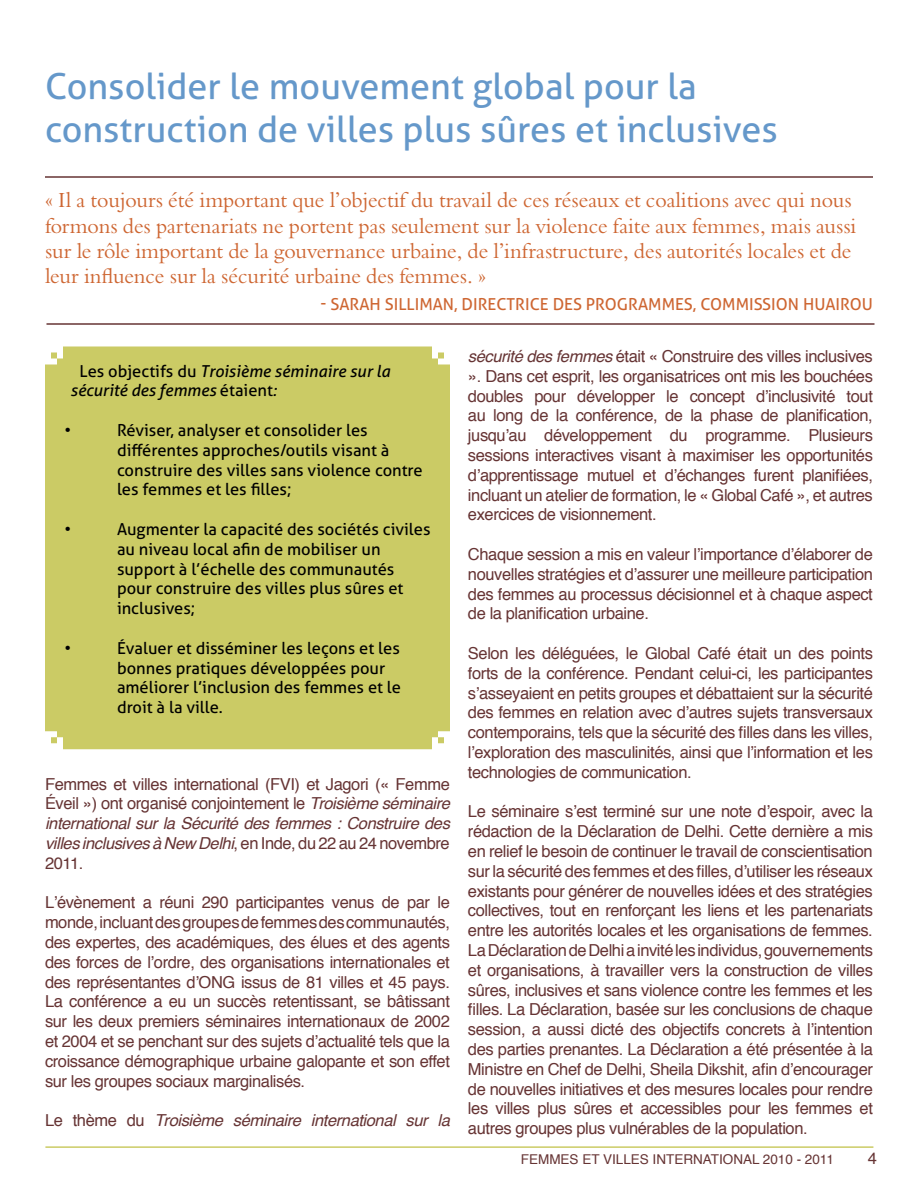
<style>
.page{position:relative;width:918px;height:1188px;background:#fff}
.page>*{position:absolute;margin:0;border:0;box-sizing:border-box;transform-origin:0 0}
.t1{font:36px/43.2px "Aller";color:#6598ca}
.t2{font:21px/25.2px "Bergamo Std";color:#ce6632}
.t3{font:16.5px/19.8px "Helvetica";letter-spacing:-.025em;color:#663434;text-align:justify}
.t4{font:16.5px/19.8px "Aller";color:#000}
.t5{font:italic 16.5px/19.8px "Aller";color:#000}
.t6{font:16.5px "Aller";color:#ce6632}
.t7{font:italic 16.5px "Helvetica";letter-spacing:-.025em;color:#663434}
.t8{font:13.5px "Helvetica";color:#663434}
.s1{font-style:normal}
.s2{font-style:italic}
</style>
<div class="page">
<hr style="left:45px;top:176px;width:828px;height:2px;background:#663434">
<hr style="left:46px;top:323px;width:828px;height:2px;background:#663434">
<div style="left:45px;top:346px;width:405px;height:403px;background:#cbcb65"></div>
<hr style="left:45px;top:1146px;width:828px;height:2px;background:#cbcb65">
<h1 class="t1" style="left:45px;top:64px;width:734px">Consolider le mouvement global pour la construction de villes plus sûres et inclusives</h1>
<p class="t2" style="left:45px;top:188px;width:813px">« Il a toujours été important que l’objectif du travail de ces réseaux et coalitions avec qui nous formons des partenariats ne portent pas seulement sur la violence faite aux femmes, mais aussi sur le rôle important de la gouvernance urbaine, de l’infrastructure, des autorités locales et de leur influence sur la sécurité urbaine des femmes. »</p>
<p class="t6" style="left:321px;top:294px;width:320px">- Sarah Silliman, DIRECTRI CE DES PROGRAMM</p>
<p class="t6" style="left:675px;top:294px;width:199px">ES, Commission H UAIROU</p>
<p class="t5" style="left:71px;top:361px;width:321px;text-indent:9px"><span class="s1">Les objectifs du</span> Troisième séminaire sur la sécurité des femmes <span class="s1">étaient</span>:</p>
<p class="t4" style="left:65px;top:420px;width:36px">• R</p>
<p class="t4" style="left:117px;top:420px;width:307px;text-indent:10px">éviser, analyser et consolider les différentes approches/outils visant à construire des villes sans violence contre les femmes et les filles;</p>
<p class="t4" style="left:65px;top:519px;width:36px">• A</p>
<p class="t4" style="left:117px;top:519px;width:315px;text-indent:10px">ugmenter la capacité des sociétés civiles au niveau local afin de mobiliser un support à l’échelle des communautés pour construire des villes plus sûres et inclusives;</p>
<p class="t4" style="left:65px;top:638px;width:8px">•</p>
<p class="t4" style="left:117px;top:638px;width:286px">Évaluer et disséminer les leçons et les bonnes pratiques développées pour améliorer l’inclusion des femmes et le droit à la ville.</p>
<p class="t3" style="left:45px;top:774px;width:406px">Femmes et villes international (FVI) et Jagori (« Femme Éveil ») ont organisé conjointement le <span class="s2">Troisième séminaire international sur la Sécurité des femmes : Construire des villes inclusives à New Delhi</span>, en Inde, du 22 au 24 novembre 2011.</p>
<p class="t3" style="left:45px;top:893px;width:406px">L’évènement a réuni 290 participantes venus de par le monde, incluant des groupes de femmes des communautés, des expertes, des académiques, des élues et des agents des forces de l’ordre, des organisations internationales et des représentantes d’ONG issus de 81 villes et 45 pays.<br>La conférence a eu un succès retentissant, se bâtissant sur les deux premiers séminaires internationaux de 2002 et 2004 et se penchant sur des sujets d’actualité tels que la croissance démographique urbaine galopante et son effet sur les groupes sociaux marginalisés.</p>
<p class="t7" style="left:45px;top:1107px;width:406px"><span class="s1">Le thème du</span> Troisième séminaire international sur la</p>
<p class="t3" style="left:468px;top:347px;width:406px"><span class="s2">sécurité des femmes</span> était « Construire des villes inclusives ». Dans cet esprit, les organisatrices ont mis les bouchées doubles pour développer le concept d’inclusivité tout au long de la conférence, de la phase de planification, jusqu’au développement du programme. Plusieurs sessions interactives visant à maximiser les opportunités d’apprentissage mutuel et d’échanges furent planifiées, incluant un atelier de formation, le « Global Café », et autres exercices de visionnement.</p>
<p class="t3" style="left:468px;top:545px;width:406px">Chaque session a mis en valeur l’importance d’élaborer de nouvelles stratégies et d’assurer une meilleure participation des femmes au processus décisionnel et à chaque aspect de la planification urbaine.</p>
<p class="t3" style="left:468px;top:644px;width:406px">Selon les déléguées, le Global Café était un des points forts de la conférence. Pendant celui-ci, les participantes s’asseyaient en petits groupes et débattaient sur la sécurité des femmes en relation avec d’autres sujets transversaux contemporains, tels que la sécurité des filles dans les villes, l’exploration des masculinités, ainsi que l’information et les technologies de communication.</p>
<p class="t3" style="left:468px;top:802px;width:406px">Le séminaire s’est terminé sur une note d’espoir, avec la rédaction de la Déclaration de Delhi. Cette dernière a mis en relief le besoin de continuer le travail de conscientisation sur la sécurité des femmes et des filles, d’utiliser les réseaux existants pour générer de nouvelles idées et des stratégies collectives, tout en renforçant les liens et les partenariats entre les autorités locales et les organisations de femmes.<br>La Déclaration de Delhi a invité les individus, gouvernements et organisations, à travailler vers la construction de villes sûres, inclusives et sans violence contre les femmes et les filles. La Déclaration, basée sur les conclusions de chaque session, a aussi dicté des objectifs concrets à l’intention des parties prenantes. La Déclaration a été présentée à la Ministre en Chef de Delhi, Sheila Dikshit, afin d’encourager de nouvelles initiatives et des mesures locales pour rendre les villes plus sûres et accessibles pour les femmes et autres groupes plus vulnérables de la population.</p>
<p class="t8" style="left:521px;top:1149px;width:191px">FEMMES ET VILLES Internatio</p>
<p class="t8" style="left:733px;top:1149px;width:102px">nal 2010 - 2011</p>
<p class="t3" style="left:868px;top:1149px;width:11px">4</p>
</div>
